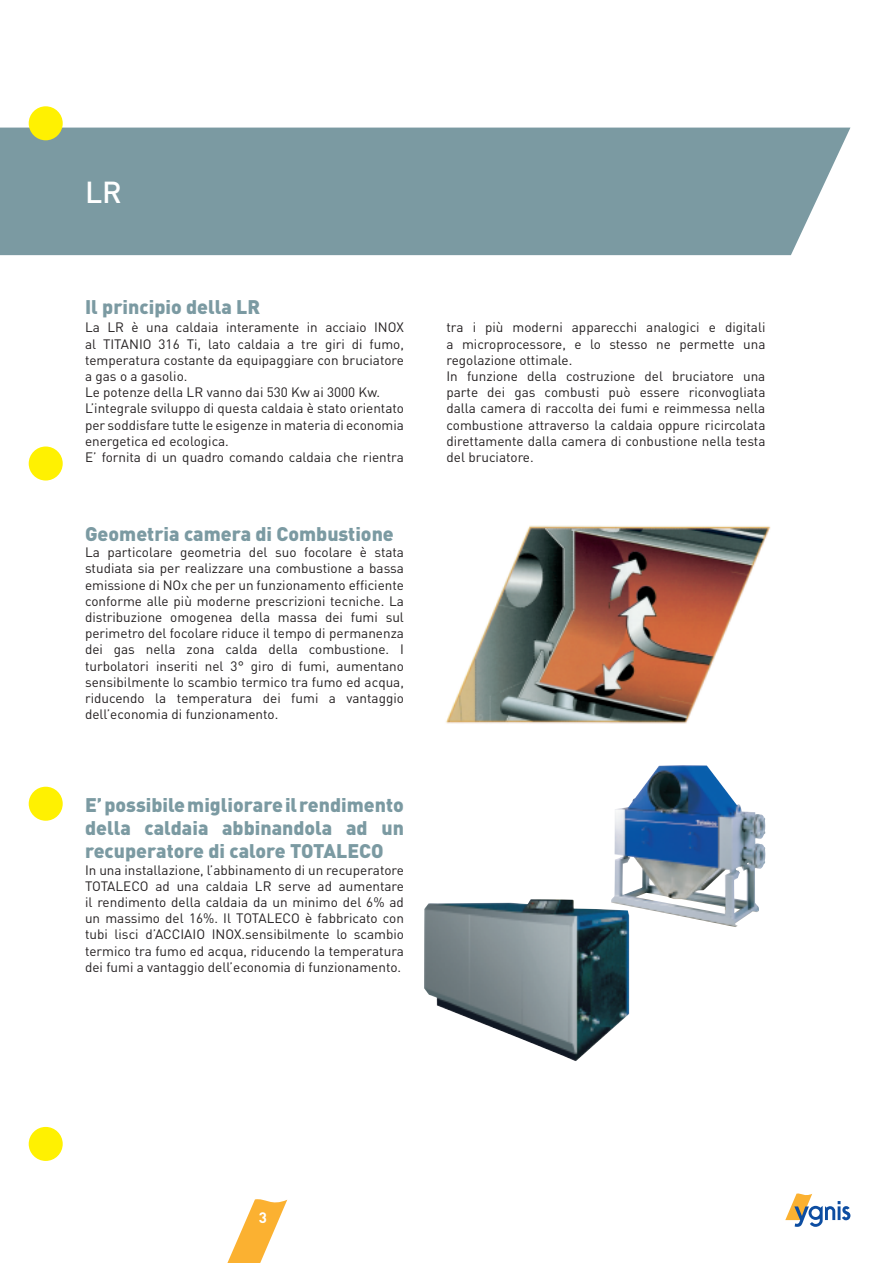
<style>
.page{position:relative;width:893px;height:1263px;background:#fff}
.page>*{position:absolute;margin:0;border:0;box-sizing:border-box;transform-origin:0 0}
.t1{font:500 30px "DIN";color:#fff}
.t2{font:900 19.5px/23.4px "DIN";color:#7b9aa2;text-align:justify}
.t3{font:700 15px "DIN";color:#fff}
.t4{font:13.5px/16.2px "DIN";color:#231f20}
</style>
<div class="page">
<div style="left:0;top:128px;width:850px;height:127px;background:#7b9aa2"></div>
<svg style="left:227px;top:1199px;width:60px;height:64px"></svg>
<svg style="left:785px;top:1193px;width:65px;height:34px"></svg>
<img style="left:424px;top:899px;width:205px;height:162px">
<img style="left:445px;top:525px;width:326px;height:199px">
<img style="left:611px;top:765px;width:155px;height:162px">
<div style="left:29px;top:106px;width:34px;height:34px;background:#fff101;border-radius:50%"></div>
<div style="left:29px;top:446px;width:34px;height:34px;background:#fff101;border-radius:50%"></div>
<div style="left:29px;top:787px;width:34px;height:34px;background:#fff101;border-radius:50%"></div>
<div style="left:29px;top:1127px;width:34px;height:34px;background:#fff101;border-radius:50%"></div>
<h1 class="t1" style="left:85px;top:173px;width:38px">Lr</h1>
<h2 class="t2" style="left:85px;top:294px;width:177px">Il principio della LR</h2>
<p class="t4" style="left:85px;top:319px;width:320px">La LR è una caldaia interamente in acciaio INOX al TITANIO 316 Ti, lato caldaia a tre giri di fumo, temperatura costante da equipaggiare con bruciatore a gas o a gasolio.<br>Le potenze della LR vanno dai 530 Kw ai 3000 Kw.<br>L’integrale sviluppo di questa caldaia è stato orientato per soddisfare tutte le esigenze in materia di economia energetica ed ecologica.<br>E’ fornita di un quadro comando caldaia che rientra</p>
<p class="t4" style="left:446px;top:319px;width:320px">tra i più moderni apparecchi analogici e digitali a microprocessore, e lo stesso ne permette una regolazione ottimale.<br>In funzione della costruzione del bruciatore una parte dei gas combusti può essere riconvogliata dalla camera di raccolta dei fumi e reimmessa nella combustione attraverso la caldaia oppure ricircolata direttamente dalla camera di conbustione nella testa del bruciatore.</p>
<h2 class="t2" style="left:85px;top:521px;width:310px">Geometria camera di Combustione</h2>
<p class="t4" style="left:85px;top:544px;width:320px;text-align:justify">La particolare geometria del suo focolare è stata studiata sia per realizzare una combustione a bassa emissione di NOx che per un funzionamento efficiente conforme alle più moderne prescrizioni tecniche. La distribuzione omogenea della massa dei fumi sul perimetro del focolare riduce il tempo di permanenza dei gas nella zona calda della combustione. I turbolatori inseriti nel 3° giro di fumi, aumentano sensibilmente lo scambio termico tra fumo ed acqua, riducendo la temperatura dei fumi a vantaggio dell’economia di funzionamento.</p>
<h2 class="t2" style="left:85px;top:792px;width:320px">E’ possibile migliorare il rendimento della caldaia abbinandola ad un recuperatore di calore TOTALECO</h2>
<p class="t4" style="left:85px;top:861px;width:320px;text-align:justify">In una installazione, l’abbinamento di un recuperatore TOTALECO ad una caldaia LR serve ad aumentare il rendimento della caldaia da un minimo del 6% ad un massimo del 16%. Il TOTALECO è fabbricato con tubi lisci d’ACCIAIO INOX.sensibilmente lo scambio termico tra fumo ed acqua, riducendo la temperatura dei fumi a vantaggio dell’economia di funzionamento.</p>
<p class="t3" style="left:259px;top:1208px;width:10px">3</p>
</div>
